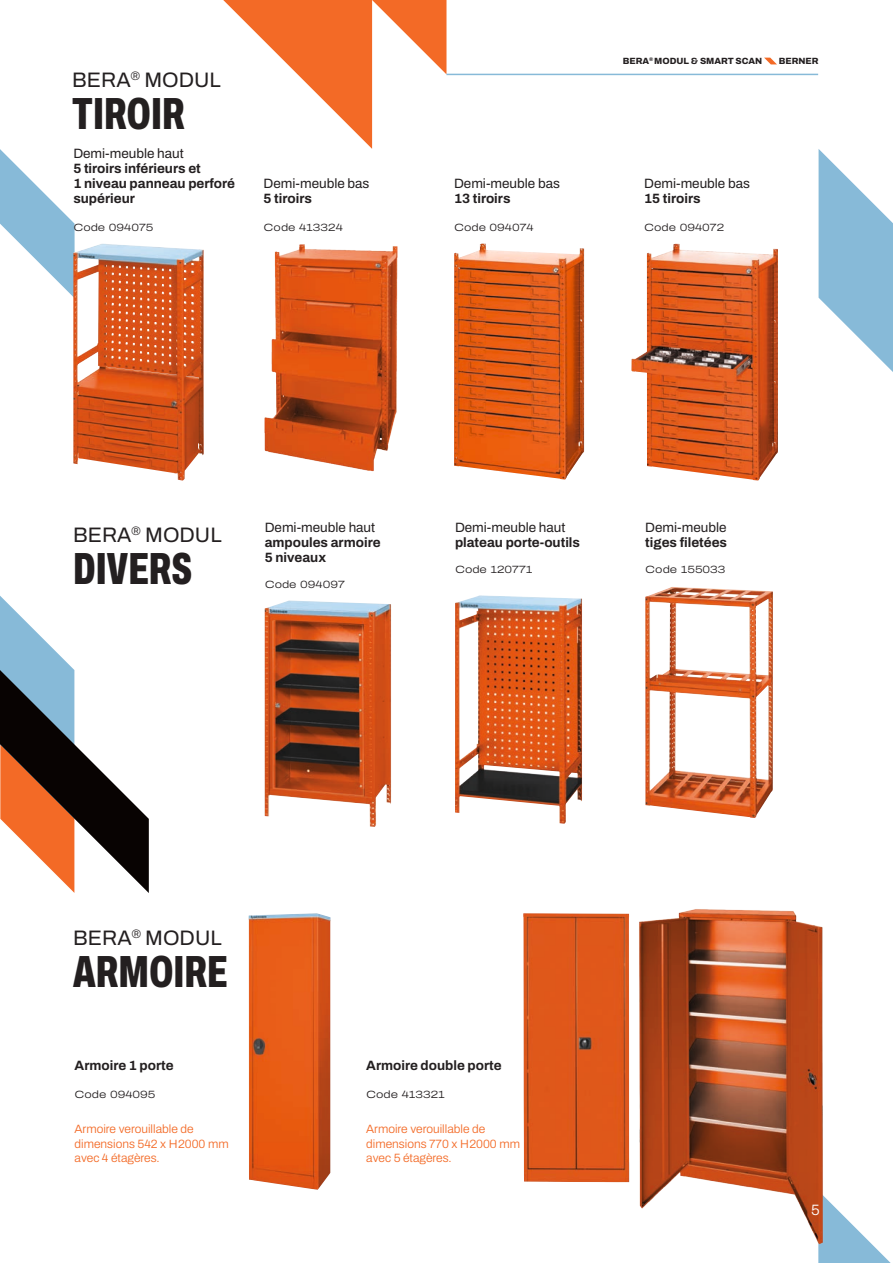
<style>
.page{position:relative;width:893px;height:1263px;background:#fff}
.page>*{position:absolute;margin:0;border:0;box-sizing:border-box;transform-origin:0 0}
.t1{font:800 extra-condensed 45px "Archivo";color:#231f20}
.t2{font:21px "Archivo";color:#231f20}
.t3{font:300 15px "Archivo";color:#fff}
.t4{font:700 13.5px/15px "Archivo";color:#231f20}
.t5{font:13.5px/15px "Archivo";color:#231f20}
.t6{font:300 12px/14.4px "Archivo";color:#f36a26}
.t7{font:300 10.5px "Archivo Expanded";color:#231f20}
.t8{font:800 9px "Archivo";color:#231f20}
.s1{font-weight:400}
.s2{font-weight:700}
</style>
<div class="page">
<svg style="left:223px;top:0;width:223px;height:149px"></svg>
<svg style="left:819px;top:149px;width:74px;height:223px"></svg>
<svg style="left:818px;top:1197px;width:73px;height:66px"></svg>
<svg style="left:0;top:149px;width:75px;height:148px"></svg>
<svg style="left:0;top:596px;width:149px;height:297px"></svg>
<img style="left:264px;top:244px;width:134px;height:228px">
<img style="left:631px;top:244px;width:147px;height:236px">
<img style="left:454px;top:244px;width:130px;height:236px">
<img style="left:73px;top:244px;width:131px;height:237px">
<img style="left:249px;top:913px;width:82px;height:277px">
<img style="left:523px;top:913px;width:106px;height:269px">
<img style="left:645px;top:587px;width:128px;height:231px">
<img style="left:265px;top:600px;width:126px;height:227px">
<img style="left:455px;top:595px;width:127px;height:229px">
<img style="left:639px;top:909px;width:186px;height:337px">
<hr style="left:446px;top:74px;width:372px;height:1px;background:#87bad8">
<svg style="left:764px;top:58px;width:13px;height:6px"></svg>
<p class="t2" style="left:72px;top:64px;width:150px">BERA<sup>®</sup> MODUL</p>
<p class="t1" style="left:72px;top:80px;width:114px">TIROIR</p>
<p class="t4" style="left:73px;top:146px;width:163px"><span class="s1">Demi-meuble haut<br></span>5 tiroirs inférieurs et<br>1 niveau panneau perforé supérieur</p>
<p class="t7" style="left:73px;top:219px;width:82px">Code 094075</p>
<p class="t5" style="left:264px;top:176px;width:107px">Demi-meuble bas<br><span class="s2">5 tiroirs</span></p>
<p class="t7" style="left:264px;top:219px;width:81px">Code 413324</p>
<p class="t5" style="left:454px;top:176px;width:107px">Demi-meuble bas<br><span class="s2">13 tiroirs</span></p>
<p class="t7" style="left:454px;top:219px;width:81px">Code 094074</p>
<p class="t8" style="left:623px;top:55px;width:141px">BERA<sup>®</sup> MODUL &amp; SMART SCAN</p>
<p class="t8" style="left:779px;top:55px;width:41px">BERNER</p>
<p class="t5" style="left:644px;top:176px;width:107px">Demi-meuble bas<br><span class="s2">15 tiroirs</span></p>
<p class="t7" style="left:644px;top:219px;width:81px">Code 094072</p>
<p class="t2" style="left:73px;top:519px;width:150px">BERA<sup>®</sup> MODUL</p>
<p class="t1" style="left:73px;top:534px;width:120px">DIVERS</p>
<p class="t4" style="left:265px;top:520px;width:117px"><span class="s1">Demi-meuble haut </span>ampoules armoire<br>5 niveaux</p>
<p class="t7" style="left:265px;top:576px;width:82px">Code 094097</p>
<p class="t4" style="left:455px;top:520px;width:127px"><span class="s1">Demi-meuble haut </span>plateau porte-outils</p>
<p class="t7" style="left:455px;top:561px;width:79px">Code 120771</p>
<p class="t4" style="left:645px;top:520px;width:83px"><span class="s1">Demi-meuble </span>tiges filetées</p>
<p class="t7" style="left:645px;top:561px;width:82px">Code 155033</p>
<p class="t2" style="left:73px;top:922px;width:150px">BERA<sup>®</sup> MODUL</p>
<p class="t1" style="left:73px;top:938px;width:156px">ARMOIRE</p>
<p class="t4" style="left:75px;top:1058px;width:101px">Armoire 1 porte</p>
<p class="t7" style="left:75px;top:1086px;width:82px">Code 094095</p>
<p class="t4" style="left:366px;top:1058px;width:137px">Armoire double porte</p>
<p class="t7" style="left:366px;top:1086px;width:80px">Code 413321</p>
<p class="t6" style="left:75px;top:1122px;width:156px">Armoire verouillable de dimensions 542 x H2000 mm avec 4 étagères.</p>
<p class="t6" style="left:366px;top:1122px;width:155px">Armoire verouillable de dimensions 770 x H2000 mm avec 5 étagères.</p>
<p class="t3" style="left:811px;top:1198px;width:10px">5</p>
</div>
